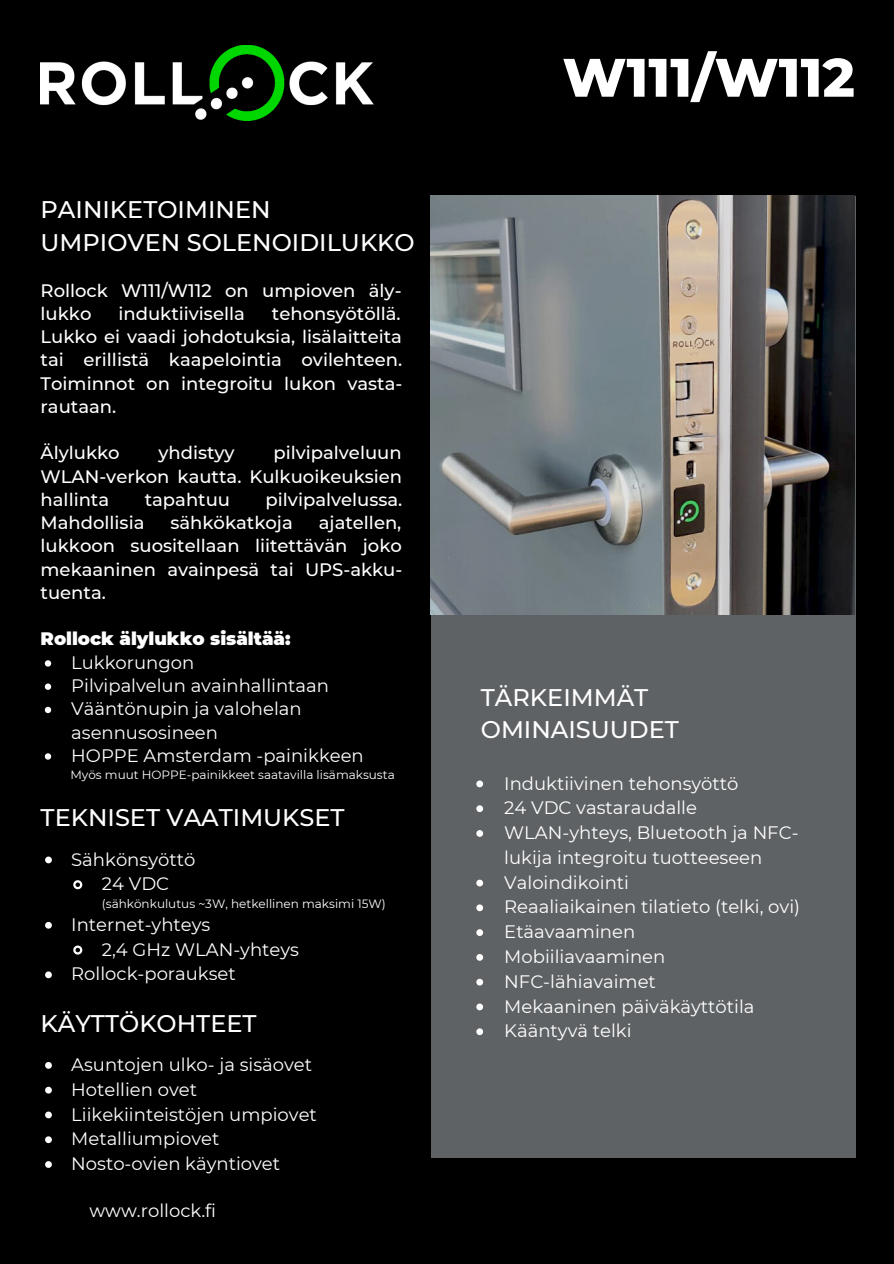
<style>
.page{position:relative;width:894px;height:1264px;background:#fff}
.page>*{position:absolute;margin:0;border:0;box-sizing:border-box;transform-origin:0 0}
.t1{font:800 54px "Montserrat";color:#fff}
.t2{font:500 24px/31.5px "Montserrat";color:#fff}
.t3{font:18px/24.8px "Montserrat";color:#fff}
.t4{font:500 18px/23.2px "Montserrat";color:#fff;text-align:justify}
.t5{font:900 18px "Montserrat";color:#fff}
.t6{font:12px "Montserrat";color:#fff}
</style>
<div class="page">
<div style="left:0;top:0;width:893px;height:1263px;background:#000"></div>
<img style="left:41px;top:46px;width:332px;height:74px">
<div style="left:431px;top:196px;width:424px;height:961px;background:#5e6265"></div>
<img style="left:431px;top:196px;width:423px;height:418px">
<svg style="left:476px;top:780px;width:7px;height:7px"></svg>
<svg style="left:476px;top:805px;width:7px;height:7px"></svg>
<svg style="left:476px;top:830px;width:7px;height:6px"></svg>
<svg style="left:476px;top:879px;width:7px;height:7px"></svg>
<svg style="left:476px;top:904px;width:7px;height:7px"></svg>
<svg style="left:476px;top:929px;width:7px;height:7px"></svg>
<svg style="left:476px;top:954px;width:7px;height:6px"></svg>
<svg style="left:476px;top:978px;width:7px;height:7px"></svg>
<svg style="left:476px;top:1003px;width:7px;height:7px"></svg>
<svg style="left:476px;top:1028px;width:7px;height:7px"></svg>
<svg style="left:45px;top:660px;width:6px;height:6px"></svg>
<svg style="left:45px;top:683px;width:6px;height:7px"></svg>
<svg style="left:45px;top:706px;width:6px;height:7px"></svg>
<svg style="left:45px;top:753px;width:6px;height:6px"></svg>
<svg style="left:45px;top:856px;width:7px;height:7px"></svg>
<svg style="left:73px;top:880px;width:10px;height:10px"></svg>
<svg style="left:45px;top:921px;width:7px;height:7px"></svg>
<svg style="left:73px;top:945px;width:10px;height:10px"></svg>
<svg style="left:45px;top:971px;width:7px;height:7px"></svg>
<svg style="left:45px;top:1062px;width:7px;height:6px"></svg>
<svg style="left:45px;top:1086px;width:7px;height:7px"></svg>
<svg style="left:45px;top:1111px;width:7px;height:7px"></svg>
<svg style="left:45px;top:1136px;width:7px;height:7px"></svg>
<svg style="left:45px;top:1161px;width:7px;height:6px"></svg>
<h2 class="t2" style="left:41px;top:193px;width:375px;line-height:32.7px">PAINIKETOIMINEN<br>UMPIOVEN SOLENOIDILUKKO</h2>
<p class="t4" style="left:41px;top:278px;width:362px">Rollock W111/W112 on umpioven äly&shy;lukko</p>
<p class="t4" style="left:118px;top:302px;width:128px">induktiivisella</p>
<p class="t4" style="left:41px;top:302px;width:363px;text-indent:231px">tehonsyötöllä.<br>Lukko ei vaadi johdotuksia, lisälaitteita tai erillistä kaapelointia ovilehteen.<br>Toiminnot on integroitu lukon vasta&shy;rautaan.</p>
<p class="t4" style="left:41px;top:441px;width:81px">Älylukko</p>
<p class="t4" style="left:158px;top:441px;width:78px">yhdistyy</p>
<p class="t4" style="left:41px;top:441px;width:363px;text-indent:233px">pilvipalveluun WLAN-verkon kautta. Kulkuoikeuksien hallinta</p>
<p class="t4" style="left:145px;top:488px;width:87px">tapahtuu</p>
<p class="t4" style="left:265px;top:488px;width:138px">pilvipalvelussa.</p>
<p class="t4" style="left:41px;top:511px;width:363px;text-indent:278px">ajatellen, lukkoon suositellaan liitettävän joko mekaaninen avainpesä tai UPS-akku&shy;tuenta.</p>
<p class="t5" style="left:41px;top:628px;width:251px">Rollock älylukko sisältää:</p>
<p class="t4" style="left:41px;top:511px;width:105px">Mahdollisia</p>
<p class="t4" style="left:170px;top:511px;width:124px">sähkökatkoja</p>
<p class="t3" style="left:71px;top:650px;width:294px;line-height:23.2px">Lukkorungon<br>Pilvipalvelun avainhallintaan<br>Vääntönupin ja valohelan asennusosineen<br>HOPPE Amsterdam -painikkeen</p>
<p class="t6" style="left:70px;top:767px;width:326px">Myös muut HOPPE-painikkeet saatavilla lisämaksusta</p>
<h2 class="t2" style="left:41px;top:802px;width:305px">TEKNISET VAATIMUKSET</h2>
<p class="t3" style="left:71px;top:846px;width:126px;text-align:center">Sähkönsyöttö<br>24 VDC</p>
<p class="t3" style="left:71px;top:912px;width:141px">Internet-yhteys</p>
<p class="t3" style="left:102px;top:936px;width:198px">2,4 GHz WLAN-yhteys</p>
<p class="t3" style="left:71px;top:961px;width:166px">Rollock-poraukset</p>
<p class="t6" style="left:102px;top:896px;width:285px">(sähkönkulutus ~3W, hetkellinen maksimi 15W)</p>
<h2 class="t2" style="left:41px;top:1007px;width:217px">KÄYTTÖKOHTEET</h2>
<p class="t3" style="left:71px;top:1052px;width:247px">Asuntojen ulko- ja sisäovet<br>Hotellien ovet<br>Liikekiinteistöjen umpiovet<br>Metalliumpiovet<br>Nosto-ovien käyntiovet</p>
<p class="t3" style="left:89px;top:1198px;width:128px">www.rollock.fi</p>
<h1 class="t1" style="left:562px;top:44px;width:294px">W111/W112</h1>
<h2 class="t2" style="left:480px;top:682px;width:199px">TÄRKEIMMÄT<br>OMINAISUUDET</h2>
<p class="t3" style="left:504px;top:770px;width:297px">Induktiivinen tehonsyöttö<br>24 VDC vastaraudalle<br>WLAN-yhteys, Bluetooth ja NFC&shy;lukija integroitu tuotteeseen<br>Valoindikointi<br>Reaaliaikainen tilatieto (telki, ovi)<br>Etäavaaminen<br>Mobiiliavaaminen<br>NFC-lähiavaimet<br>Mekaaninen päiväkäyttötila<br>Kääntyvä telki</p>
</div>
